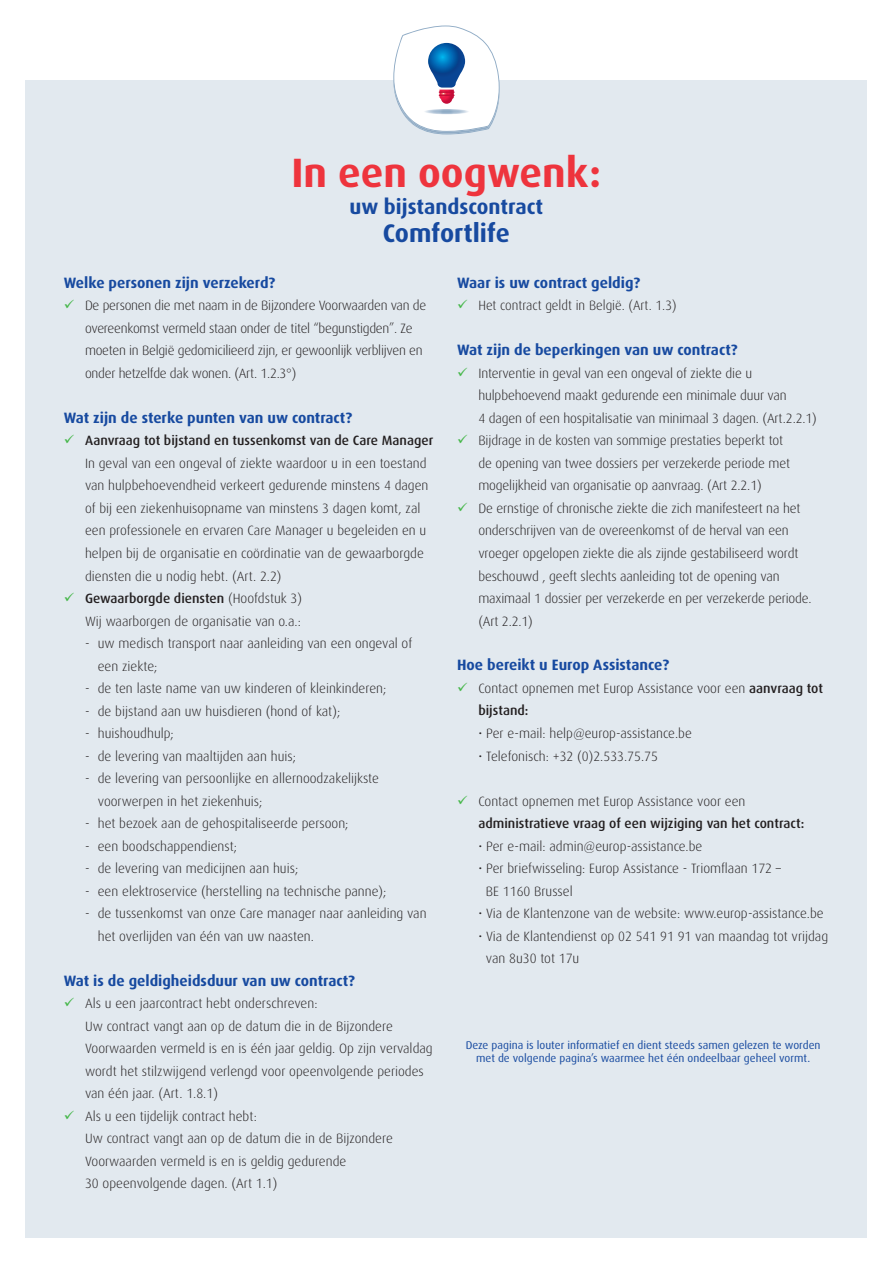
<style>
.page{position:relative;width:893px;height:1263px;background:#fff}
.page>*{position:absolute;margin:0;border:0;box-sizing:border-box;transform-origin:0 0}
.t1{font:700 41.1px "Dax";color:#ee343d}
.t2{font:700 25.5px "Dax";color:#174aa0}
.t3{font:700 21px "Dax";color:#174aa0}
.t4{font:700 15px "Dax";color:#174aa0}
.t5{font:300 13.5px/22.5px "Dax";color:#231f20}
.t6{font:300 13.5px/22.5px "Dax";letter-spacing:-.02em;color:#231f20}
.t7{font:500 13.5px/22.5px "Dax";color:#231f20}
.t8{font:11.25px/13.5px "Dax";color:#174aa0;text-align:center}
.s1{color:#45b749}
.s2{font-weight:500}
.s3{font-weight:300}
</style>
<div class="page">
<div style="left:26px;top:80px;width:841px;height:1157px;background:#e2e9ef"></div>
<svg style="left:393px;top:26px;width:107px;height:108px"></svg>
<h1 class="t1" style="left:291px;top:149px;width:311px">In een oogwenk:</h1>
<h3 class="t3" style="left:349px;top:195px;width:195px">uw bijstandscontract</h3>
<h2 class="t2" style="left:383px;top:219px;width:128px">Comfortlife</h2>
<p class="t4" style="left:457px;top:274px;width:185px">Waar is uw contract geldig?</p>
<p class="t5" style="left:457px;top:295px;width:221px"><span class="s1">✓</span> Het contract geldt in België. (Art. 1.3)</p>
<p class="t4" style="left:457px;top:342px;width:282px">Wat zijn de beperkingen van uw contract?</p>
<p class="t5" style="left:478px;top:362px;width:340px;text-indent:-21px"><span class="s1">✓</span> Interventie in geval van een ongeval of ziekte die u hulpbehoevend maakt gedurende een minimale duur van<br>4 dagen of een hospitalisatie van minimaal 3 dagen. (Art.2.2.1)</p>
<p class="t5" style="left:478px;top:430px;width:313px;text-indent:-21px"><span class="s1">✓</span> Bijdrage in de kosten van sommige prestaties beperkt tot de opening van twee dossiers per verzekerde periode met mogelijkheid van organisatie op aanvraag. (Art 2.2.1)</p>
<p class="t5" style="left:478px;top:497px;width:335px;text-indent:-21px"><span class="s1">✓</span> De ernstige of chronische ziekte die zich manifesteert na het onderschrijven van de overeenkomst of de herval van een vroeger opgelopen ziekte die als zijnde gestabiliseerd wordt beschouwd , geeft slechts aanleiding tot de opening van maximaal 1 dossier per verzekerde en per verzekerde periode. (Art 2.2.1)</p>
<p class="t4" style="left:457px;top:657px;width:214px">Hoe bereikt u Europ Assistance?</p>
<p class="t5" style="left:478px;top:677px;width:346px;text-indent:-21px"><span class="s1">✓</span> Contact opnemen met Europ Assistance voor een <span class="s2">aanvraag tot bijstand:</span></p>
<p class="t5" style="left:478px;top:722px;width:215px">• Per e-mail: help@europ-assistance.be</p>
<p class="t5" style="left:478px;top:745px;width:181px">• Telefonisch: +32 (0)2.533.75.75</p>
<p class="t7" style="left:478px;top:790px;width:328px;text-indent:-21px"><span class="s1">✓</span> <span class="s3">Contact opnemen met Europ Assistance voor een </span>administratieve vraag of een wijziging van het contract:</p>
<p class="t5" style="left:478px;top:835px;width:226px">• Per e-mail: admin@europ-assistance.be</p>
<p class="t5" style="left:486px;top:857px;width:297px;text-indent:-8px">• Per briefwisseling: Europ Assistance - Triomflaan 172 –<br>BE 1160 Brussel</p>
<p class="t5" style="left:478px;top:902px;width:347px">• Via de Klantenzone van de website: www.europ-assistance.be</p>
<p class="t5" style="left:486px;top:925px;width:344px;text-indent:-8px">• Via de Klantendienst op 02 541 91 91 van maandag tot vrijdag van 8u30 tot 17u</p>
<p class="t4" style="left:64px;top:274px;width:213px">Welke personen zijn verzekerd?</p>
<p class="t6" style="left:85px;top:295px;width:343px;text-indent:-21px"><span class="s1">✓</span> De personen die met naam in de Bijzondere Voorwaarden van de overeenkomst vermeld staan onder de titel “begunstigden”. Ze moeten in België gedomicilieerd zijn, er gewoonlijk verblijven en onder hetzelfde dak wonen. (Art. 1.2.3°)</p>
<p class="t4" style="left:64px;top:409px;width:290px">Wat zijn de sterke punten van uw contract?</p>
<p class="t5" style="left:85px;top:430px;width:350px;text-indent:-21px"><span class="s1">✓</span> <span class="s2">Aanvraag tot bijstand en tussenkomst van de Care Manager </span>In geval van een ongeval of ziekte waardoor u in een toestand van hulpbehoevendheid verkeert gedurende minstens 4 dagen of bij een ziekenhuisopname van minstens 3 dagen komt, zal een professionele en ervaren Care Manager u begeleiden en u helpen bij de organisatie en coördinatie van de gewaarborgde diensten die u nodig hebt. (Art. 2.2)</p>
<p class="t5" style="left:64px;top:587px;width:240px;text-align:right"><span class="s1">✓</span> <span class="s2">Gewaarborgde diensten</span> (Hoofdstuk 3)<br>Wij waarborgen de organisatie van o.a.:</p>
<p class="t5" style="left:98px;top:632px;width:316px;text-indent:-13px">- uw medisch transport naar aanleiding van een ongeval of een ziekte;</p>
<p class="t5" style="left:85px;top:677px;width:303px">- de ten laste name van uw kinderen of kleinkinderen;</p>
<p class="t5" style="left:85px;top:700px;width:257px">- de bijstand aan uw huisdieren (hond of kat);</p>
<p class="t5" style="left:85px;top:722px;width:90px">- huishoudhulp;</p>
<p class="t5" style="left:85px;top:745px;width:212px">- de levering van maaltijden aan huis;</p>
<p class="t5" style="left:98px;top:767px;width:283px;text-indent:-13px">- de levering van persoonlijke en allernoodzakelijkste voorwerpen in het ziekenhuis;</p>
<p class="t5" style="left:85px;top:812px;width:265px">- het bezoek aan de gehospitaliseerde persoon;</p>
<p class="t5" style="left:85px;top:835px;width:153px">- een boodschappendienst;</p>
<p class="t5" style="left:85px;top:857px;width:215px">- de levering van medicijnen aan huis;</p>
<p class="t5" style="left:85px;top:880px;width:303px">- een elektroservice (herstelling na technische panne);</p>
<p class="t5" style="left:98px;top:902px;width:330px;text-indent:-13px">- de tussenkomst van onze Care manager naar aanleiding van het overlijden van één van uw naasten.</p>
<p class="t4" style="left:64px;top:972px;width:293px">Wat is de geldigheidsduur van uw contract?</p>
<p class="t5" style="left:85px;top:992px;width:349px;text-indent:-21px"><span class="s1">✓</span> Als u een jaarcontract hebt onderschreven:<br>Uw contract vangt aan op de datum die in de Bijzondere Voorwaarden vermeld is en is één jaar geldig. Op zijn vervaldag wordt het stilzwijgend verlengd voor opeenvolgende periodes van één jaar. (Art. 1.8.1)</p>
<p class="t5" style="left:85px;top:1105px;width:309px;text-indent:-21px"><span class="s1">✓</span> Als u een tijdelijk contract hebt:<br>Uw contract vangt aan op de datum die in de Bijzondere Voorwaarden vermeld is en is geldig gedurende<br>30 opeenvolgende dagen. (Art 1.1)</p>
<p class="t8" style="left:466px;top:1038px;width:356px">Deze pagina is louter informatief en dient steeds samen gelezen te worden met de volgende pagina’s waarmee het één ondeelbaar geheel vormt.</p>
</div>
